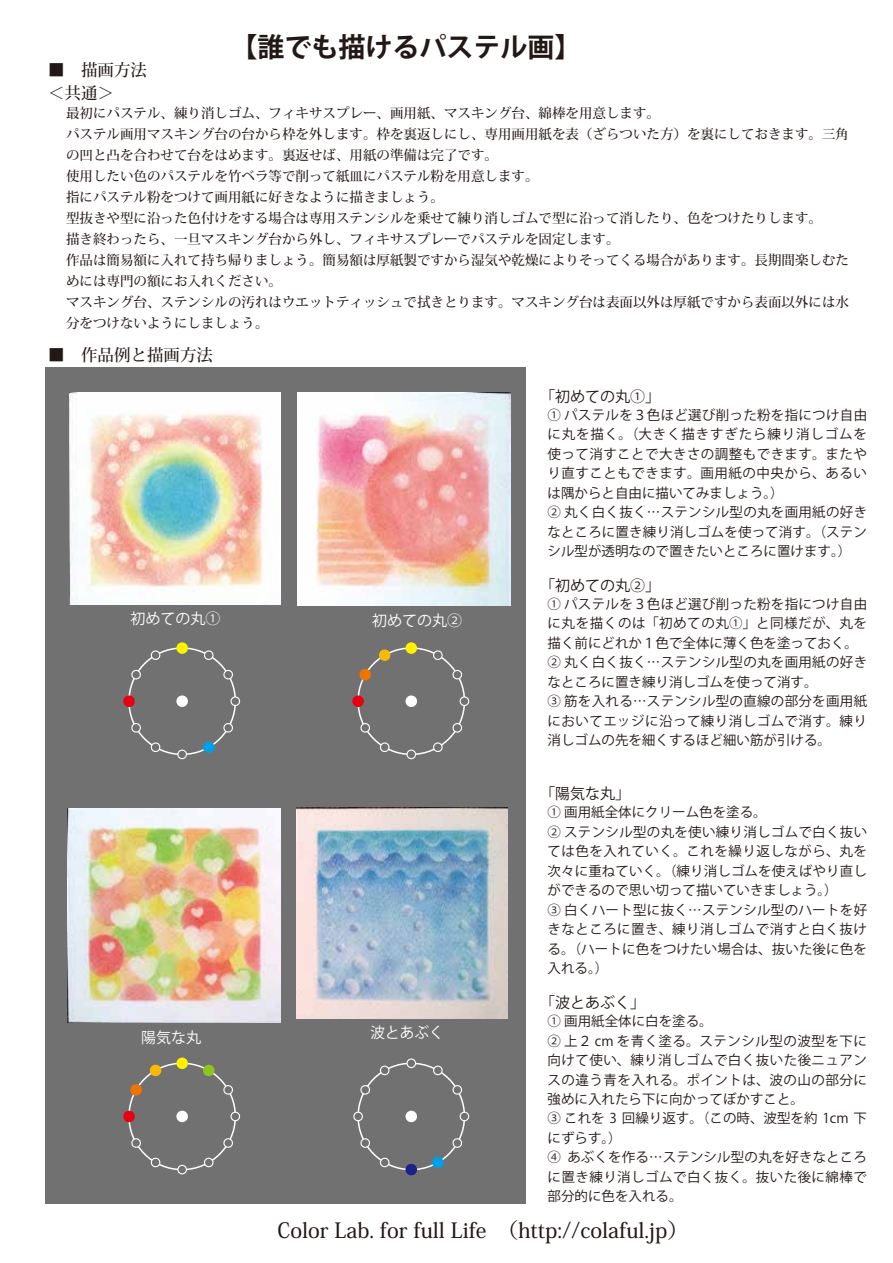
<style>
.page{position:relative;width:893px;height:1263px;background:#fff}
.page>*{position:absolute;margin:0;border:0;box-sizing:border-box;transform-origin:0 0}
.t1{font:700 27px "Koz Go Pro";color:#221815}
.t2{font:500 21px "Koz Min Pro";color:#221815}
.t3{font:500 16.5px/22.5px "Koz Min Pro";color:#221815}
.t4{font:15px "Koz Go Pro";color:#221815}
.t5{font:15px "Koz Go Pro";color:#fff}
.t6{font:13.5px/19.5px "Koz Go Pro";letter-spacing:.02em;color:#221815}
.t7{font:500 13.5px/21px "Koz Min Pro";color:#221815}
</style>
<div class="page">
<div style="left:45px;top:368px;width:480px;height:836px;background:#727171"></div>
<div style="left:178px;top:644px;width:8px;height:8px;background:#fff100;border-radius:50%"></div>
<div style="left:176px;top:642px;width:12px;height:12px;border:3px solid #fff100;border-radius:50%"></div>
<div style="left:177px;top:749px;width:10px;height:10px;border:1px solid #fff;border-radius:50%"></div>
<svg style="left:149px;top:650px;width:12px;height:11px"></svg>
<svg style="left:131px;top:669px;width:10px;height:11px"></svg>
<svg style="left:200px;top:722px;width:33px;height:31px"></svg>
<div style="left:125px;top:697px;width:8px;height:8px;background:#e60012;border-radius:50%"></div>
<div style="left:123px;top:695px;width:12px;height:12px;border:3px solid #e60012;border-radius:50%"></div>
<div style="left:230px;top:696px;width:10px;height:10px;border:1px solid #fff;border-radius:50%"></div>
<div style="left:178px;top:697px;width:8px;height:8px;background:#fff;border-radius:50%"></div>
<div style="left:176px;top:695px;width:12px;height:12px;border:3px solid #fff;border-radius:50%"></div>
<svg style="left:131px;top:723px;width:10px;height:11px"></svg>
<svg style="left:223px;top:669px;width:10px;height:12px"></svg>
<svg style="left:150px;top:742px;width:11px;height:10px"></svg>
<svg style="left:203px;top:650px;width:11px;height:10px"></svg>
<div style="left:407px;top:644px;width:9px;height:8px;background:#fff100;border-radius:50%"></div>
<div style="left:405px;top:642px;width:12px;height:12px;border:3px solid #fff100;border-radius:50%"></div>
<div style="left:406px;top:749px;width:10px;height:10px;border:1px solid #fff;border-radius:50%"></div>
<svg style="left:431px;top:742px;width:12px;height:10px"></svg>
<svg style="left:359px;top:649px;width:33px;height:34px"></svg>
<svg style="left:452px;top:722px;width:10px;height:11px"></svg>
<div style="left:354px;top:697px;width:8px;height:8px;background:#e60012;border-radius:50%"></div>
<div style="left:352px;top:695px;width:12px;height:12px;border:3px solid #e60012;border-radius:50%"></div>
<div style="left:460px;top:696px;width:9px;height:10px;border:1px solid #fff;border-radius:50%"></div>
<div style="left:407px;top:697px;width:9px;height:8px;background:#fff;border-radius:50%"></div>
<div style="left:405px;top:695px;width:12px;height:12px;border:3px solid #fff;border-radius:50%"></div>
<svg style="left:360px;top:723px;width:11px;height:11px"></svg>
<svg style="left:452px;top:669px;width:11px;height:12px"></svg>
<svg style="left:379px;top:742px;width:11px;height:10px"></svg>
<svg style="left:432px;top:650px;width:12px;height:10px"></svg>
<div style="left:178px;top:1059px;width:8px;height:8px;background:#fff100;border-radius:50%"></div>
<div style="left:176px;top:1057px;width:12px;height:12px;border:3px solid #fff100;border-radius:50%"></div>
<div style="left:177px;top:1165px;width:10px;height:9px;border:1px solid #fff;border-radius:50%"></div>
<svg style="left:202px;top:1157px;width:12px;height:11px"></svg>
<svg style="left:130px;top:1064px;width:33px;height:34px"></svg>
<svg style="left:223px;top:1137px;width:10px;height:12px"></svg>
<div style="left:125px;top:1112px;width:8px;height:9px;background:#e60012;border-radius:50%"></div>
<div style="left:123px;top:1111px;width:12px;height:11px;border:3px solid #e60012;border-radius:50%"></div>
<div style="left:230px;top:1111px;width:10px;height:10px;border:1px solid #fff;border-radius:50%"></div>
<div style="left:178px;top:1112px;width:8px;height:9px;background:#fff;border-radius:50%"></div>
<div style="left:176px;top:1111px;width:12px;height:11px;border:3px solid #fff;border-radius:50%"></div>
<svg style="left:131px;top:1138px;width:10px;height:11px"></svg>
<svg style="left:223px;top:1085px;width:10px;height:11px"></svg>
<svg style="left:150px;top:1157px;width:11px;height:11px"></svg>
<svg style="left:200px;top:1064px;width:17px;height:13px"></svg>
<div style="left:406px;top:1058px;width:10px;height:10px;border:1px solid #fff;border-radius:50%"></div>
<div style="left:407px;top:1165px;width:9px;height:9px;background:#1d2088;border-radius:50%"></div>
<div style="left:405px;top:1164px;width:12px;height:11px;border:3px solid #1d2088;border-radius:50%"></div>
<svg style="left:378px;top:1065px;width:12px;height:11px"></svg>
<svg style="left:429px;top:1156px;width:17px;height:13px"></svg>
<svg style="left:360px;top:1084px;width:10px;height:11px"></svg>
<svg style="left:452px;top:1137px;width:10px;height:12px"></svg>
<div style="left:353px;top:1111px;width:10px;height:10px;border:1px solid #fff;border-radius:50%"></div>
<div style="left:460px;top:1111px;width:9px;height:10px;border:1px solid #fff;border-radius:50%"></div>
<div style="left:407px;top:1112px;width:9px;height:9px;background:#fff;border-radius:50%"></div>
<div style="left:405px;top:1111px;width:12px;height:11px;border:3px solid #fff;border-radius:50%"></div>
<svg style="left:360px;top:1138px;width:10px;height:11px"></svg>
<svg style="left:452px;top:1085px;width:10px;height:11px"></svg>
<svg style="left:379px;top:1157px;width:11px;height:11px"></svg>
<svg style="left:432px;top:1065px;width:12px;height:11px"></svg>
<img style="left:69px;top:393px;width:212px;height:211px">
<img style="left:298px;top:393px;width:212px;height:212px">
<img style="left:67px;top:809px;width:214px;height:213px">
<img style="left:297px;top:808px;width:211px;height:211px">
<p class="t1" style="left:230px;top:30px;width:352px">【誰でも描けるパステル画】</p>
<p class="t3" style="left:48px;top:58px;width:100px">■　描画方法＜共通＞</p>
<p class="t7" style="left:66px;top:102px;width:784px">最初にパステル、練り消しゴム、フィキサスプレー、画用紙、マスキング台、綿棒を用意します。<br>パステル画用マスキング台の台から枠を外します。枠を裏返しにし、専用画用紙を表（ざらついた方）を裏にしておきます。三角の凹と凸を合わせて台をはめます。裏返せば、用紙の準備は完了です。<br>使用したい色のパステルを竹ベラ等で削って紙皿にパステル粉を用意します。<br>指にパステル粉をつけて画用紙に好きなように描きましょう。<br>型抜きや型に沿った色付けをする場合は専用ステンシルを乗せて練り消しゴムで型に沿って消したり、色をつけたりします。<br>描き終わったら、一旦マスキング台から外し、フィキサスプレーでパステルを固定します。<br>作品は簡易額に入れて持ち帰りましょう。簡易額は厚紙製ですから湿気や乾燥によりそってくる場合があります。長期間楽しむためには専門の額にお入れください。<br>マスキング台、ステンシルの汚れはウエットティッシュで拭きとります。マスキング台は表面以外は厚紙ですから表面以外には水分をつけないようにしましょう。</p>
<p class="t3" style="left:48px;top:343px;width:166px">■　作品例と描画方法</p>
<p class="t4" style="left:540px;top:386px;width:121px">「初めての丸①」</p>
<p class="t6" style="left:548px;top:406px;width:321px">① パステルを３色ほど選び削った粉を指につけ自由に丸を描く。（大きく描きすぎたら練り消しゴムを使って消すことで大きさの調整もできます。またやり直すこともできます。画用紙の中央から、あるいは隅からと自由に描いてみましょう。）<br>② 丸く白く抜く…ステンシル型の丸を画用紙の好きなところに置き練り消しゴムを使って消す。（ステンシル型が透明なので置きたいところに置けます。）</p>
<p class="t4" style="left:540px;top:575px;width:121px">「初めての丸②」</p>
<p class="t6" style="left:548px;top:595px;width:321px">① パステルを３色ほど選び削った粉を指につけ自由に丸を描くのは「初めての丸①」と同様だが、丸を描く前にどれか１色で全体に薄く色を塗っておく。<br>② 丸く白く抜く…ステンシル型の丸を画用紙の好きなところに置き練り消しゴムを使って消す。<br>③ 筋を入れる…ステンシル型の直線の部分を画用紙においてエッジに沿って練り消しゴムで消す。練り消しゴムの先を細くするほど細い筋が引ける。</p>
<p class="t4" style="left:540px;top:784px;width:91px">「陽気な丸」</p>
<p class="t6" style="left:548px;top:803px;width:321px">① 画用紙全体にクリーム色を塗る。<br>② ステンシル型の丸を使い練り消しゴムで白く抜いては色を入れていく。これを繰り返しながら、丸を次々に重ねていく。（練り消しゴムを使えばやり直しができるので思い切って描いていきましょう。）<br>③ 白くハート型に抜く…ステンシル型のハートを好きなところに置き、練り消しゴムで消すと白く抜ける。（ハートに色をつけたい場合は、抜いた後に色を入れる。）</p>
<p class="t4" style="left:540px;top:992px;width:106px">「波とあぶく」</p>
<p class="t6" style="left:548px;top:1012px;width:321px">① 画用紙全体に白を塗る。<br>② 上２ cm を青く塗る。ステンシル型の波型を下に向けて使い、練り消しゴムで白く抜いた後ニュアンスの違う青を入れる。ポイントは、波の山の部分に強めに入れたら下に向かってぼかすこと。<br>③ これを 3 回繰り返す。（この時、波型を約 1cm 下にずらす。）<br>④ あぶくを作る…ステンシル型の丸を好きなところに置き練り消しゴムで白く抜く。抜いた後に綿棒で部分的に色を入れる。</p>
<p class="t5" style="left:130px;top:609px;width:91px">初めての丸①</p>
<p class="t5" style="left:372px;top:610px;width:91px">初めての丸②</p>
<p class="t5" style="left:141px;top:1027px;width:61px">陽気な丸</p>
<p class="t5" style="left:371px;top:1023px;width:75px">波とあぶく</p>
<p class="t2" style="left:278px;top:1215px;width:412px">Color Lab. for full Life　（http://colaful.jp）</p>
</div>
